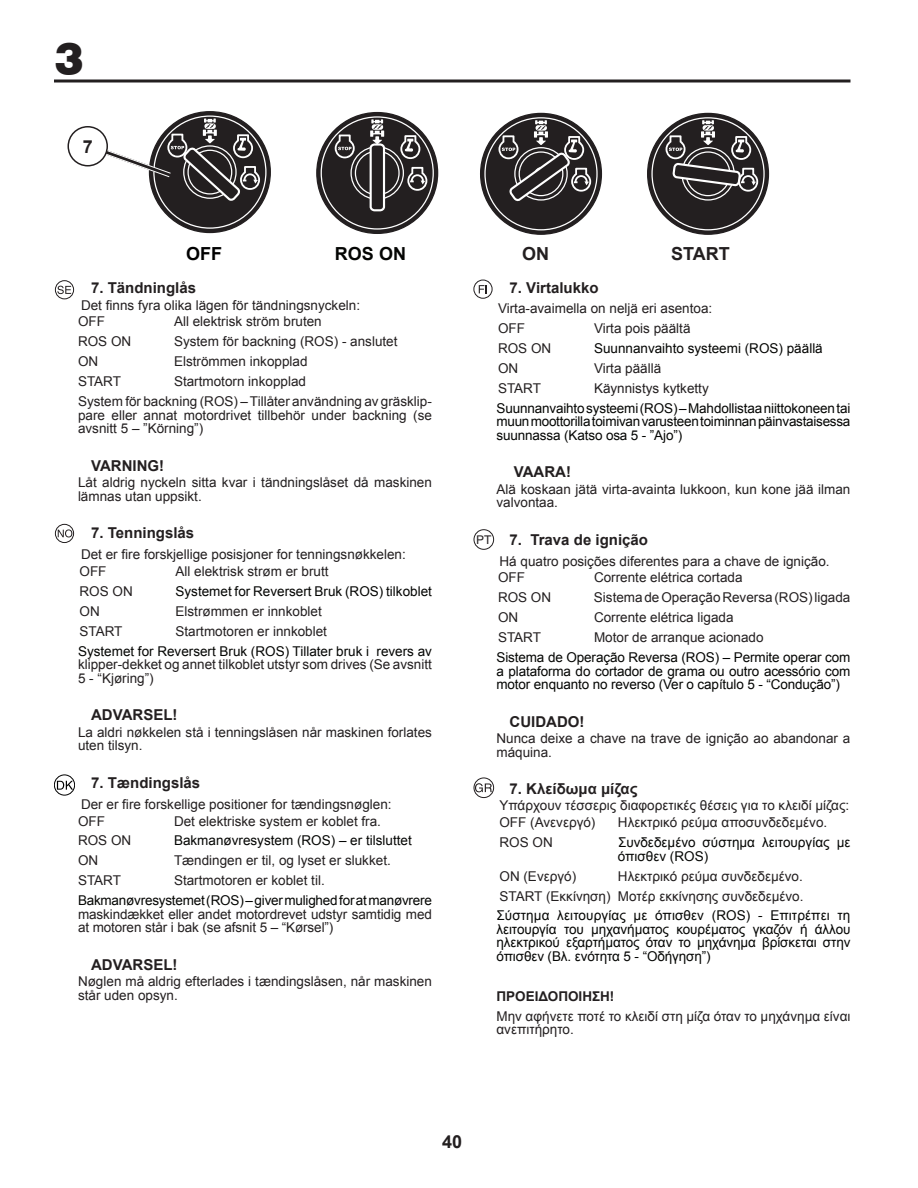
<style>
.page{position:relative;width:918px;height:1188px;background:#fff}
.page>*{position:absolute;margin:0;border:0;box-sizing:border-box;transform-origin:0 0}
.t1{font:45px "Swiss 721 Black SWA";color:#231f20}
.t2{font:700 18px "Arial";color:#231f20}
.t3{font:700 18px "Arial";color:#040503}
.t4{font:700 18px "Arial";color:#000}
.t5{font:700 15px "Arial";color:#231f20}
.t6{font:13.5px/13.5px "Arial";color:#231f20}
.t7{font:13.5px/13.5px "Arial";letter-spacing:-.01em;color:#040503;text-align:justify}
.t8{font:700 13.5px "Arial";color:#231f20}
.t9{font:12px "Helvetica";color:#231f20}
.s1{color:#fff}
</style>
<div class="page">
<hr style="left:54px;top:80px;width:796px;height:2px;background:#231f20">
<svg style="left:317px;top:113px;width:121px;height:120px;background:#353132"></svg>
<svg style="left:370px;top:119px;width:14px;height:24px"></svg>
<svg style="left:407px;top:167px;width:20px;height:24px"></svg>
<svg style="left:400px;top:135px;width:20px;height:24px"></svg>
<svg style="left:335px;top:135px;width:20px;height:23px"></svg>
<div style="left:350px;top:146px;width:54px;height:54px;border:1px solid #fff;border-radius:50%"></div>
<div style="left:355px;top:151px;width:45px;height:44px;border:1px solid #fff;border-radius:50%"></div>
<svg style="left:369px;top:162px;width:17px;height:22px"></svg>
<div style="left:371px;top:145px;width:13px;height:65px;background:#231f20;border-radius:4px"></div>
<div style="left:370px;top:143px;width:15px;height:68px;border:2px solid #fff;border-radius:4px"></div>
<div style="left:648px;top:113px;width:120px;height:121px;background:#231f20;border-radius:50%"></div>
<div style="left:686px;top:151px;width:44px;height:45px;border:1px solid #fff;border-radius:50%"></div>
<svg style="left:665px;top:120px;width:93px;height:72px"></svg>
<svg style="left:149px;top:112px;width:121px;height:121px;background:#363233"></svg>
<div style="left:481px;top:113px;width:120px;height:121px;background:#231f20;border-radius:50%"></div>
<svg style="left:498px;top:120px;width:93px;height:82px"></svg>
<svg style="left:79px;top:119px;width:181px;height:84px"></svg>
<div style="left:68px;top:127px;width:39px;height:39px;background:#fff;border-radius:50%"></div>
<div style="left:68px;top:126px;width:40px;height:40px;border:2px solid #231f20;border-radius:50%"></div>
<div style="left:55px;top:280px;width:19px;height:19px;border:1px solid #231f20;border-radius:50%"></div>
<svg style="left:57px;top:286px;width:14px;height:8px"></svg>
<div style="left:54px;top:775px;width:21px;height:21px;border:1px solid #000;border-radius:50%"></div>
<svg style="left:57px;top:781px;width:16px;height:9px"></svg>
<div style="left:55px;top:524px;width:19px;height:19px;border:1px solid #231f20;border-radius:50%"></div>
<svg style="left:58px;top:529px;width:14px;height:8px"></svg>
<div style="left:474px;top:280px;width:18px;height:19px;border:1px solid #231f20;border-radius:50%"></div>
<svg style="left:479px;top:285px;width:8px;height:8px"></svg>
<div style="left:474px;top:529px;width:20px;height:21px;border:1px solid #231f20;border-radius:50%"></div>
<div style="left:474px;top:778px;width:20px;height:20px;border:1px solid #231f20;border-radius:50%"></div>
<svg style="left:475px;top:783px;width:17px;height:9px"></svg>
<h1 class="t1" style="left:54px;top:31px;width:32px">3</h1>
<h2 class="t2" style="left:83px;top:137px;width:12px">7</h2>
<h2 class="t4" style="left:186px;top:244px;width:37px">OFF</h2>
<h2 class="t3" style="left:335px;top:244px;width:73px"><span class="s1">R</span>OS ON</h2>
<h2 class="t2" style="left:522px;top:244px;width:28px">ON</h2>
<h2 class="t2" style="left:671px;top:244px;width:60px">START</h2>
<p class="t5" style="left:91px;top:280px;width:107px">7. Tändninglås</p>
<p class="t6" style="left:78px;top:297px;width:284px;line-height:16.8px">Det finns fyra olika lägen för tändningsnyckeln:<br>OFF</p>
<p class="t6" style="left:174px;top:315px;width:149px">All elektrisk ström bruten</p>
<p class="t6" style="left:78px;top:335px;width:55px">ROS ON</p>
<p class="t6" style="left:174px;top:335px;width:225px">System för backning (ROS) - anslutet</p>
<p class="t6" style="left:78px;top:355px;width:22px">ON</p>
<p class="t6" style="left:174px;top:355px;width:135px">Elströmmen inkopplad</p>
<p class="t6" style="left:78px;top:375px;width:45px">START</p>
<p class="t6" style="left:78px;top:372px;width:355px;line-height:20px;text-indent:96px">Startmotorn inkopplad<br>System för backning (ROS) – Tillåter användning av gräsklip-</p>
<p class="t6" style="left:78px;top:408px;width:355px">pare eller annat motordrivet tillbehör under backning (se avsnitt 5 – ”Körning”)</p>
<p class="t5" style="left:91px;top:457px;width:75px">VARNING!</p>
<p class="t6" style="left:78px;top:476px;width:355px">Låt aldrig nyckeln sitta kvar i tändningslåset då maskinen lämnas utan uppsikt.</p>
<p class="t5" style="left:91px;top:525px;width:105px">7. Tenningslås</p>
<p class="t6" style="left:80px;top:546px;width:328px;line-height:16.8px">Det er fire forskjellige posisjoner for tenningsnøkkelen:<br>OFF</p>
<p class="t6" style="left:176px;top:565px;width:155px">All elektrisk strøm er brutt</p>
<p class="t6" style="left:80px;top:584px;width:55px">ROS ON</p>
<p class="t7" style="left:176px;top:584px;width:258px">Systemet for Reversert Bruk (ROS) tilkoblet</p>
<p class="t6" style="left:80px;top:604px;width:22px">ON</p>
<p class="t6" style="left:176px;top:604px;width:148px">Elstrømmen er innkoblet</p>
<p class="t6" style="left:80px;top:624px;width:45px">START</p>
<p class="t6" style="left:176px;top:624px;width:153px">Startmotoren er innkoblet</p>
<p class="t7" style="left:78px;top:644px;width:355px">Systemet for Reversert Bruk (ROS) Tillater bruk i revers av</p>
<p class="t6" style="left:78px;top:658px;width:355px">klipper-dekket og annet tilkoblet utstyr som drives (Se avsnitt<br>5 - “Kjøring”)</p>
<p class="t5" style="left:91px;top:707px;width:88px">ADVARSEL!</p>
<p class="t6" style="left:78px;top:725px;width:355px">La aldri nøkkelen stå i tenningslåsen når maskinen forlates uten tilsyn.</p>
<p class="t5" style="left:91px;top:774px;width:111px">7. Tændingslås</p>
<p class="t6" style="left:78px;top:796px;width:315px;line-height:16.8px">Der er fire forskellige positioner for tændingsnøglen:<br>OFF</p>
<p class="t6" style="left:174px;top:814px;width:209px">Det elektriske system er koblet fra.</p>
<p class="t6" style="left:78px;top:834px;width:55px">ROS ON</p>
<p class="t7" style="left:174px;top:834px;width:239px">Bakmanøvresystem (ROS) – er tilsluttet</p>
<p class="t6" style="left:78px;top:854px;width:22px">ON</p>
<p class="t6" style="left:174px;top:854px;width:218px">Tændingen er til, og lyset er slukket.</p>
<p class="t6" style="left:78px;top:874px;width:45px">START</p>
<p class="t6" style="left:174px;top:874px;width:152px">Startmotoren er koblet til.</p>
<p class="t7" style="left:78px;top:894px;width:355px">Bakmanøvresystemet (ROS) – giver mulighed for at manøvrere</p>
<p class="t6" style="left:78px;top:907px;width:355px">maskindækket eller andet motordrevet udstyr samtidig med at motoren står i bak (se afsnit 5 – “Kørsel”)</p>
<p class="t5" style="left:91px;top:956px;width:88px">ADVARSEL!</p>
<p class="t6" style="left:78px;top:975px;width:355px">Nøglen må aldrig efterlades i tændingslåsen, når maskinen står uden opsyn.</p>
<p class="t5" style="left:510px;top:280px;width:90px">7. Virtalukko</p>
<p class="t6" style="left:498px;top:298px;width:216px;line-height:20px">Virta-avaimella on neljä eri asentoa:<br>OFF</p>
<p class="t6" style="left:594px;top:321px;width:98px">Virta pois päältä</p>
<p class="t6" style="left:498px;top:341px;width:55px">ROS ON</p>
<p class="t7" style="left:594px;top:341px;width:230px">Suunnanvaihto systeemi (ROS) päällä</p>
<p class="t6" style="left:498px;top:361px;width:22px">ON</p>
<p class="t6" style="left:594px;top:361px;width:69px">Virta päällä</p>
<p class="t6" style="left:498px;top:381px;width:45px">START</p>
<p class="t6" style="left:594px;top:381px;width:116px">Käynnistys kytketty</p>
<p class="t7" style="left:496px;top:401px;width:355px">Suunnanvaihto systeemi (ROS) – Mahdollistaa niittokoneen tai muun moottorilla toimivan varusteen toiminnan päinvastaisessa suunnassa (Katso osa 5 - ”Ajo”)</p>
<p class="t5" style="left:514px;top:463px;width:59px">VAARA!</p>
<p class="t6" style="left:496px;top:482px;width:355px">Alä koskaan jätä virta-avainta lukkoon, kun kone jää ilman valvontaa.</p>
<p class="t5" style="left:510px;top:531px;width:140px">7. Trava de ignição</p>
<p class="t6" style="left:498px;top:553px;width:333px;line-height:16.8px">Há quatro posições diferentes para a chave de ignição.<br>OFF</p>
<p class="t9" style="left:476px;top:535px;width:17px">PT</p>
<p class="t6" style="left:594px;top:571px;width:150px">Corrente elétrica cortada</p>
<p class="t6" style="left:498px;top:591px;width:55px">ROS ON</p>
<p class="t6" style="left:594px;top:591px;width:258px">Sistema de Operação Reversa (ROS) ligada</p>
<p class="t6" style="left:498px;top:611px;width:22px">ON</p>
<p class="t6" style="left:594px;top:611px;width:141px">Corrente elétrica ligada</p>
<p class="t6" style="left:498px;top:631px;width:45px">START</p>
<p class="t6" style="left:594px;top:631px;width:171px">Motor de arranque acionado</p>
<p class="t7" style="left:496px;top:651px;width:355px">Sistema de Operação Reversa (ROS) – Permite operar com a plataforma do cortador de grama ou outro acessório com motor enquanto no reverso (Ver o capítulo 5 - “Condução”)</p>
<p class="t5" style="left:510px;top:713px;width:76px">CUIDADO!</p>
<p class="t6" style="left:496px;top:732px;width:355px">Nunca deixe a chave na trave de ignição ao abandonar a máquina.</p>
<p class="t5" style="left:510px;top:781px;width:129px">7. Κλείδωμα μίζας</p>
<p class="t6" style="left:499px;top:797px;width:351px;line-height:16.8px">Υπάρχουν τέσσερις διαφορετικές θέσεις για το κλειδί μίζας:<br>OFF (Ανενεργό)</p>
<p class="t6" style="left:618px;top:816px;width:211px">Ηλεκτρικό ρεύμα αποσυνδεδεμένο.</p>
<p class="t6" style="left:499px;top:836px;width:55px">ROS ON</p>
<p class="t7" style="left:618px;top:836px;width:234px">Συνδεδεμένο σύστημα λειτουργίας με όπισθεν (ROS)</p>
<p class="t6" style="left:500px;top:869px;width:78px">ON (Ενεργό)</p>
<p class="t6" style="left:499px;top:866px;width:306px;line-height:20px;text-align:right">Ηλεκτρικό ρεύμα συνδεδεμένο.<br>START (Εκκίνηση) Μοτέρ εκκίνησης συνδεδεμένο.</p>
<p class="t7" style="left:496px;top:909px;width:356px">Σύστημα λειτουργίας με όπισθεν (ROS) - Επιτρέπει τη λειτουργία του μηχανήματος κουρέματος γκαζόν ή άλλου ηλεκτρικού εξαρτήματος όταν το μηχάνημα βρίσκεται στην όπισθεν (Βλ. ενότητα 5 - “Οδήγηση”)</p>
<p class="t8" style="left:496px;top:989px;width:119px">ΠΡΟΕΙΔΟΠΟΙΗΣΗ!</p>
<p class="t6" style="left:496px;top:1009px;width:355px">Μην αφήνετε ποτέ το κλειδί στη μίζα όταν το μηχάνημα είναι ανεπιτήρητο.</p>
<h2 class="t2" style="left:442px;top:1131px;width:22px">40</h2>
</div>
